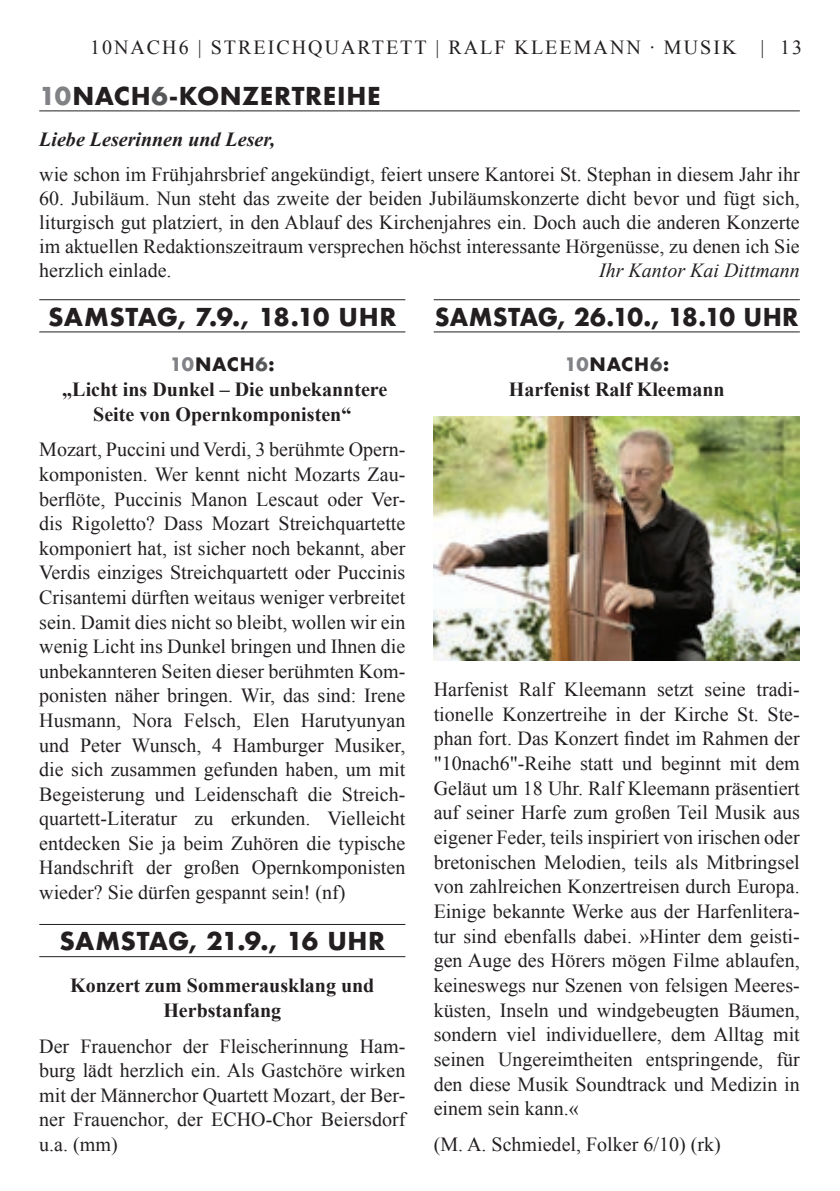
<style>
.page{position:relative;width:840px;height:1191px;background:#fff}
.page>*{position:absolute;margin:0;border:0;box-sizing:border-box;transform-origin:0 0}
.t1{font:700 24px "Futura";letter-spacing:.015em;color:#231f20}
.t2{font:700 24px "Futura";letter-spacing:.015em;color:#231f20;scale:.96 1}
.t3{font:20px/24.6px "Times New Roman";color:#231f20;text-align:justify}
.t4{font:700 20px/24.6px "Times New Roman";color:#231f20;text-align:center}
.t5{font:20px "Times New Roman";letter-spacing:.1em;color:#231f20}
.t6{font:italic 700 20px "Times New Roman";color:#231f20}
.t7{font:italic 20px "Times New Roman";color:#231f20}
.t8{font:700 18px "Futura";letter-spacing:.04em;color:#231f20}
.s1{color:#808285}
.s2{color:#57585a}
</style>
<div class="page">
<hr style="left:39px;top:299px;width:366px;height:1px;background:#231f20">
<hr style="left:39px;top:331px;width:366px;height:1px;background:#231f20">
<hr style="left:39px;top:924px;width:366px;height:1px;background:#231f20">
<hr style="left:39px;top:956px;width:366px;height:1px;background:#231f20">
<hr style="left:39px;top:110px;width:760px;height:1px;background:#231f20">
<hr style="left:433px;top:299px;width:366px;height:1px;background:#231f20">
<hr style="left:433px;top:331px;width:366px;height:1px;background:#231f20">
<img style="left:433px;top:417px;width:366px;height:243px">
<p class="t5" style="left:90px;top:33px;width:713px">10NACH6 | STREICHQUARTETT | RALF KLEEMANN · MUSIK | 13</p>
<p class="t1" style="left:39px;top:78px;width:343px"><span class="s1">10</span>NACH<span class="s2">6</span>-KONZERTREIHE</p>
<p class="t6" style="left:39px;top:125px;width:237px">Liebe Leserinnen und Leser,</p>
<p class="t3" style="left:39px;top:162px;width:761px;line-height:24px">wie schon im Frühjahrsbrief angekündigt, feiert unsere Kantorei St . Stephan in diesem Jahr ihr 60 . Jubiläum . Nun steht das zweite der beiden Jubiläumskonzerte dicht bevor und fügt sich, liturgisch gut platziert, in den Ablauf des Kirchenjahres ein . Doch auch die anderen Konzerte im aktuellen Redaktionszeitraum versprechen höchst interessante Hörgenüsse, zu denen ich Sie herzlich einlade .</p>
<p class="t7" style="left:598px;top:257px;width:202px">Ihr Kantor Kai Dittmann</p>
<p class="t2" style="left:434px;top:299px;width:380px">SAMSTAG, 26.10., 18.10 UHR</p>
<p class="t8" style="left:564px;top:351px;width:106px"><span class="s1">10</span>NACH<span class="s2">6</span>:</p>
<p class="t4" style="left:508px;top:376px;width:217px">Harfenist Ralf Kleemann</p>
<p class="t1" style="left:48px;top:299px;width:349px">SAMSTAG, 7.9., 18.10 UHR</p>
<p class="t8" style="left:170px;top:351px;width:106px"><span class="s1">10</span>NACH<span class="s2">6</span>:</p>
<p class="t4" style="left:62px;top:376px;width:326px">„Licht ins Dunkel – Die unbekanntere<br>Seite von Opernkomponisten“</p>
<p class="t3" style="left:39px;top:437px;width:367px">Mozart, Puccini und Verdi, 3 berühmte Opern&shy;komponisten . Wer kennt nicht Mozarts Zau&shy;berflöte, Puccinis Manon Lescaut oder Ver&shy;dis Rigoletto? Dass Mozart Streichquartette komponiert hat, ist sicher noch bekannt, aber Verdis einziges Streichquartett oder Puccinis Crisantemi dürften weitaus weniger verbreitet sein . Damit dies nicht so bleibt, wollen wir ein wenig Licht ins Dunkel bringen und Ihnen die unbekannteren Seiten dieser berühmten Kom&shy;ponisten näher bringen . Wir, das sind: Irene Husmann, Nora Felsch, Elen Harutyunyan und Peter Wunsch, 4 Hamburger Musiker, die sich zusammen gefunden haben, um mit Begeisterung und Leidenschaft die Streich&shy;quartett-Literatur zu erkunden . Vielleicht entdecken Sie ja beim Zuhören die typische Handschrift der großen Opernkomponisten wieder? Sie dürfen gespannt sein! (nf)</p>
<p class="t1" style="left:59px;top:924px;width:327px">SAMSTAG, 21.9., 16 UHR</p>
<p class="t4" style="left:70px;top:972px;width:305px">Konzert zum Sommerausklang und<br>Herbstanfang</p>
<p class="t3" style="left:39px;top:1033px;width:367px">Der Frauenchor der Fleischerinnung Ham&shy;burg lädt herzlich ein . Als Gastchöre wirken mit der Männerchor Quartett Mozart, der Ber&shy;ner Frauenchor, der ECHO-Chor Beiersdorf u .a . (mm)</p>
<p class="t3" style="left:433px;top:677px;width:367px">Harfenist Ralf Kleemann setzt seine tradi&shy;tionelle Konzertreihe in der Kirche St . Ste&shy;phan fort. Das Konzert findet im Rahmen der "10nach6"-Reihe statt und beginnt mit dem Geläut um 18 Uhr . Ralf Kleemann präsentiert auf seiner Harfe zum großen Teil Musik aus eigener Feder, teils inspiriert von irischen oder bretonischen Melodien, teils als Mitbringsel von zahlreichen Konzertreisen durch Europa .<br>Einige bekannte Werke aus der Harfenlitera&shy;tur sind ebenfalls dabei . »Hinter dem geisti&shy;gen Auge des Hörers mögen Filme ablaufen, keineswegs nur Szenen von felsigen Meeres&shy;küsten, Inseln und windgebeugten Bäumen, sondern viel individuellere, dem Alltag mit seinen Ungereimtheiten entspringende, für den diese Musik Soundtrack und Medizin in einem sein kann .«</p>
<p class="t3" style="left:433px;top:1131px;width:288px">(M . A . Schmiedel, Folker 6/10) (rk)</p>
</div>
